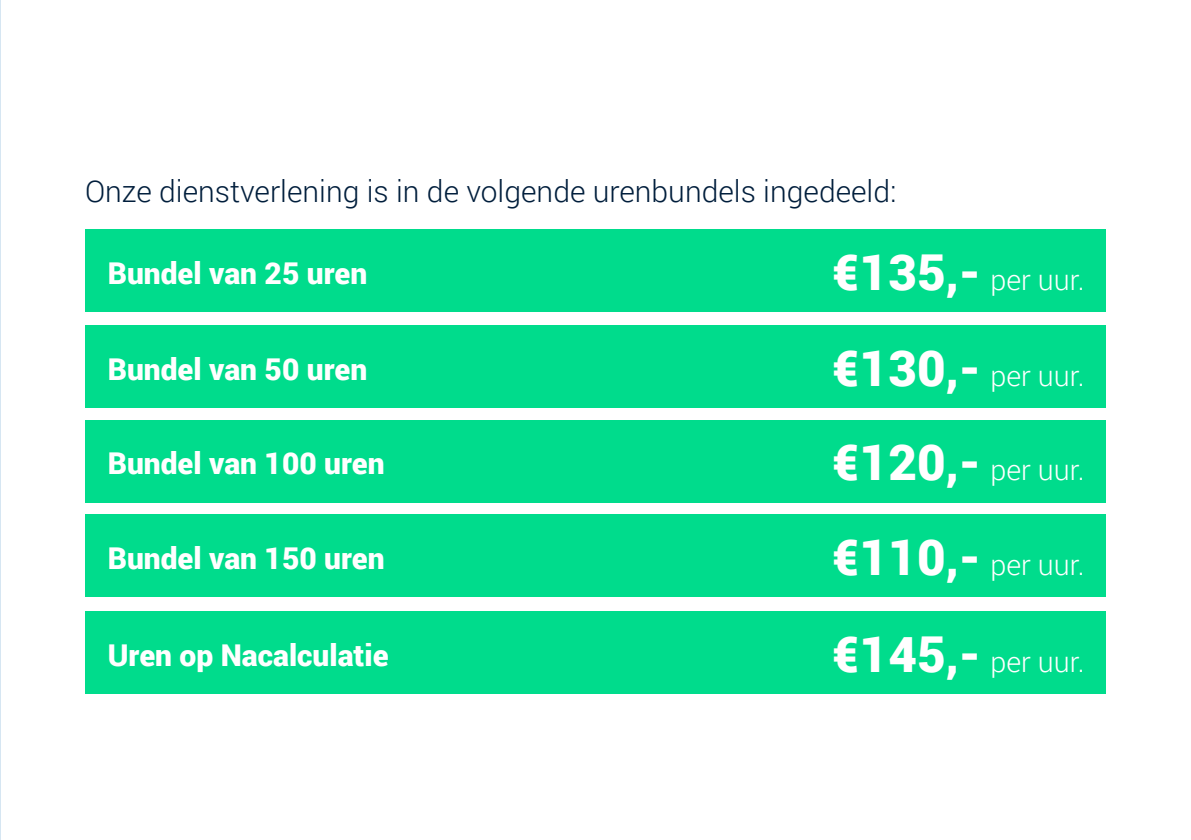
<style>
.page{position:relative;width:1191px;height:840px;background:#fff}
.page>*{position:absolute;margin:0;border:0;box-sizing:border-box;transform-origin:0 0}
.t1{font:900 30px "Roboto";color:#fff}
.t2{font:300 30px "Roboto";color:#001e3c}
.t3{font:300 28.6px "Roboto";color:#fff}
.s1{font-weight:900;font-size:49.4px}
</style>
<div class="page">
<hr style="left:0;top:0;width:1px;height:839px;background:#d6e6f2">
<div style="left:85px;top:229px;width:1021px;height:83px;background:#00dc8c"></div>
<div style="left:85px;top:325px;width:1021px;height:82px;background:#00dc8c"></div>
<div style="left:85px;top:420px;width:1021px;height:82px;background:#00dc8c"></div>
<div style="left:85px;top:514px;width:1021px;height:83px;background:#00dc8c"></div>
<div style="left:85px;top:611px;width:1021px;height:82px;background:#00dc8c"></div>
<p class="t2" style="left:85px;top:170px;width:813px">Onze dienstverlening is in de volgende urenbundels ingedeeld:</p>
<p class="t1" style="left:108px;top:252px;width:261px">Bundel van 25 uren</p>
<p class="t1" style="left:108px;top:347px;width:261px">Bundel van 50 uren</p>
<p class="t1" style="left:108px;top:442px;width:278px">Bundel van 100 uren</p>
<p class="t1" style="left:108px;top:536px;width:278px">Bundel van 150 uren</p>
<p class="t1" style="left:108px;top:633px;width:282px">Uren op Nacalculatie</p>
<p class="t3" style="left:832px;top:260px;width:254px"><span class="s1">€135,-</span> per uur.</p>
<p class="t3" style="left:832px;top:355px;width:254px"><span class="s1">€130,-</span> per uur.</p>
<p class="t3" style="left:832px;top:450px;width:254px"><span class="s1">€120,-</span> per uur.</p>
<p class="t3" style="left:832px;top:544px;width:254px"><span class="s1">€110,-</span> per uur.</p>
<p class="t3" style="left:832px;top:641px;width:254px"><span class="s1">€145,-</span> per uur.</p>
</div>
